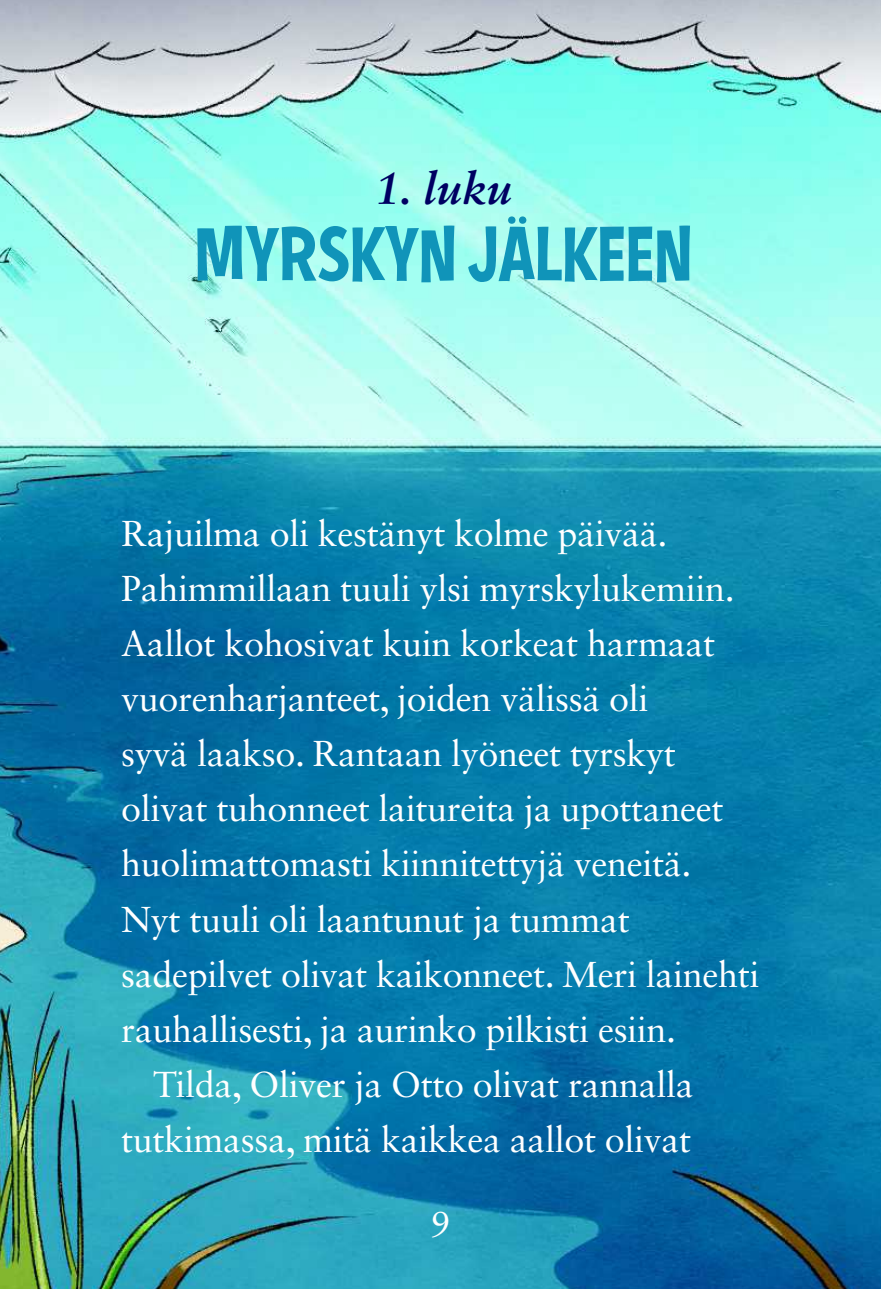
<style>
.page{position:relative;width:881px;height:1289px;background:#fff}
.page>*{position:absolute;margin:0;border:0;box-sizing:border-box;transform-origin:0 0}
.t1{font:300 78.75px "Animated Gothic";color:#1094b9}
.t2{font:italic 700 45px "Sabon LT Std";color:#000062}
.t3{font:36px "Sabon LT Std";letter-spacing:-.01em;color:#fff}
</style>
<div class="page">
<img style="left:0;top:0;width:880px;height:1288px">
<p class="t2" style="left:375px;top:161px;width:139px">1. luku</p>
<h1 class="t1" style="left:194px;top:210px;width:499px">MYRSKYN JÄLKEEN</h1>
<p class="t3" style="left:121px;top:511px;width:547px">Rajuilma oli kestänyt kolme päivää.</p>
<p class="t3" style="left:121px;top:566px;width:614px">Pahimmillaan tuuli ylsi myrskylukemiin.</p>
<p class="t3" style="left:121px;top:622px;width:595px">Aallot kohosivat kuin korkeat harmaat</p>
<p class="t3" style="left:121px;top:677px;width:528px">vuorenharjanteet, joiden välissä oli</p>
<p class="t3" style="left:121px;top:732px;width:556px">syvä laakso. Rantaan lyöneet tyrskyt</p>
<p class="t3" style="left:121px;top:787px;width:603px">olivat tuhonneet laitureita ja upottaneet</p>
<p class="t3" style="left:121px;top:842px;width:571px">huolimattomasti kiinnitettyjä veneitä.</p>
<p class="t3" style="left:121px;top:897px;width:509px">Nyt tuuli oli laantunut ja tummat</p>
<p class="t3" style="left:121px;top:952px;width:639px">sadepilvet olivat kaikonneet. Meri lainehti</p>
<p class="t3" style="left:121px;top:1007px;width:556px">rauhallisesti, ja aurinko pilkisti esiin.</p>
<p class="t3" style="left:153px;top:1062px;width:541px">Tilda, Oliver ja Otto olivat rannalla</p>
<p class="t3" style="left:121px;top:1118px;width:571px">tutkimassa, mitä kaikkea aallot olivat</p>
<p class="t3" style="left:430px;top:1202px;width:22px">9</p>
</div>
